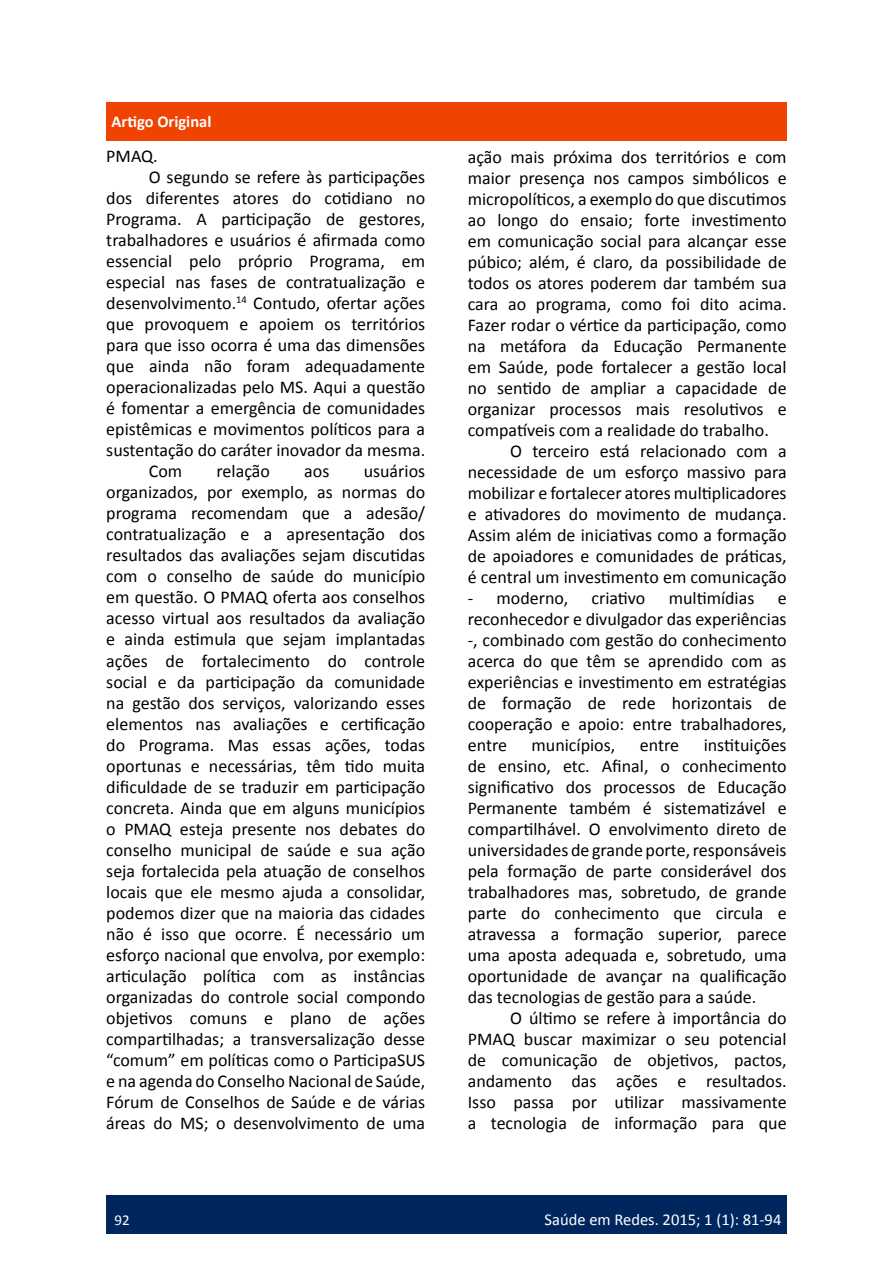
<style>
.page{position:relative;width:893px;height:1263px;background:#fff}
.page>*{position:absolute;margin:0;border:0;box-sizing:border-box;transform-origin:0 0}
.t1{font:18px/21px "Calibri";color:#000;text-align:justify}
.t2{font:16.5px "Calibri";color:#fff}
.t3{font:700 16.5px "Calibri";color:#fff}
.t4{font:15px "Calibri";color:#fff}
</style>
<div class="page">
<div style="left:106px;top:1195px;width:681px;height:38px;background:#00265e"></div>
<div style="left:106px;top:102px;width:681px;height:38px;background:#f04200"></div>
<p class="t3" style="left:112px;top:110px;width:101px">Artigo Original</p>
<p class="t1" style="left:106px;top:145px;width:53px">PMAQ.</p>
<p class="t1" style="left:149px;top:166px;width:278px">O segundo se refere às participações</p>
<p class="t1" style="left:106px;top:187px;width:320px">dos diferentes atores do cotidiano no</p>
<p class="t1" style="left:106px;top:208px;width:320px">Programa. A participação de gestores,</p>
<p class="t1" style="left:106px;top:229px;width:320px">trabalhadores e usuários é afirmada como</p>
<p class="t1" style="left:106px;top:250px;width:320px">essencial pelo próprio Programa, em</p>
<p class="t1" style="left:106px;top:271px;width:320px">especial nas fases de contratualização e</p>
<p class="t1" style="left:106px;top:292px;width:320px">desenvolvimento.<sup>14</sup> Contudo, ofertar ações</p>
<p class="t1" style="left:106px;top:313px;width:320px">que provoquem e apoiem os territórios</p>
<p class="t1" style="left:106px;top:334px;width:320px">para que isso ocorra é uma das dimensões</p>
<p class="t1" style="left:106px;top:355px;width:320px">que ainda não foram adequadamente</p>
<p class="t1" style="left:106px;top:376px;width:320px">operacionalizadas pelo MS. Aqui a questão</p>
<p class="t1" style="left:106px;top:397px;width:320px">é fomentar a emergência de comunidades</p>
<p class="t1" style="left:106px;top:418px;width:320px">epistêmicas e movimentos políticos para a</p>
<p class="t1" style="left:106px;top:439px;width:320px">sustentação do caráter inovador da mesma.</p>
<p class="t1" style="left:149px;top:460px;width:35px">Com</p>
<p class="t1" style="left:217px;top:460px;width:55px">relação</p>
<p class="t1" style="left:304px;top:460px;width:27px">aos</p>
<p class="t1" style="left:106px;top:460px;width:320px;text-indent:257px">usuários organizados, por exemplo, as normas do programa recomendam que a adesão/ contratualização e a apresentação dos resultados das avaliações sejam discutidas com o conselho de saúde do município em questão. O PMAQ oferta aos conselhos acesso virtual aos resultados da avaliação e ainda estimula que sejam implantadas ações de fortalecimento do controle social e da participação da comunidade na gestão dos serviços, valorizando esses elementos nas avaliações e certificação do Programa. Mas essas ações, todas oportunas e necessárias, têm tido muita dificuldade de se traduzir em participação concreta. Ainda que em alguns municípios o PMAQ esteja presente nos debates do conselho municipal de saúde e sua ação seja fortalecida pela atuação de conselhos locais que ele mesmo ajuda a consolidar, podemos dizer que na maioria das cidades não é isso que ocorre. É necessário um esforço nacional que envolva, por exemplo: articulação política com as instâncias organizadas do controle social compondo objetivos comuns e plano de ações compartilhadas; a transversalização desse “comum” em políticas como o ParticipaSUS e na agenda do Conselho Nacional de Saúde, Fórum de Conselhos de Saúde e de várias áreas do MS; o desenvolvimento de uma</p>
<p class="t1" style="left:468px;top:146px;width:320px">ação mais próxima dos territórios e com</p>
<p class="t1" style="left:468px;top:167px;width:320px">maior presença nos campos simbólicos e</p>
<p class="t1" style="left:468px;top:188px;width:320px">micropolíticos, a exemplo do que discutimos</p>
<p class="t1" style="left:468px;top:209px;width:320px">ao longo do ensaio; forte investimento</p>
<p class="t1" style="left:468px;top:230px;width:320px">em comunicação social para alcançar esse</p>
<p class="t1" style="left:468px;top:251px;width:320px">púbico; além, é claro, da possibilidade de</p>
<p class="t1" style="left:468px;top:272px;width:320px">todos os atores poderem dar também sua</p>
<p class="t1" style="left:468px;top:293px;width:320px">cara ao programa, como foi dito acima.</p>
<p class="t1" style="left:468px;top:314px;width:320px">Fazer rodar o vértice da participação, como</p>
<p class="t1" style="left:468px;top:335px;width:320px">na metáfora da Educação Permanente</p>
<p class="t1" style="left:468px;top:356px;width:320px">em Saúde, pode fortalecer a gestão local</p>
<p class="t1" style="left:468px;top:377px;width:320px">no sentido de ampliar a capacidade de</p>
<p class="t1" style="left:468px;top:398px;width:320px">organizar processos mais resolutivos e</p>
<p class="t1" style="left:468px;top:419px;width:303px">compatíveis com a realidade do trabalho.</p>
<p class="t1" style="left:510px;top:440px;width:278px">O terceiro está relacionado com a</p>
<p class="t1" style="left:468px;top:461px;width:320px">necessidade de um esforço massivo para</p>
<p class="t1" style="left:468px;top:482px;width:320px">mobilizar e fortalecer atores multiplicadores</p>
<p class="t1" style="left:468px;top:503px;width:320px">e ativadores do movimento de mudança.</p>
<p class="t1" style="left:468px;top:524px;width:320px">Assim além de iniciativas como a formação</p>
<p class="t1" style="left:468px;top:545px;width:320px">de apoiadores e comunidades de práticas,</p>
<p class="t1" style="left:468px;top:566px;width:320px">é central um investimento em comunicação</p>
<p class="t1" style="left:468px;top:587px;width:102px">- moderno,</p>
<p class="t1" style="left:591px;top:587px;width:55px">criativo</p>
<p class="t1" style="left:669px;top:587px;width:87px">multimídias</p>
<p class="t1" style="left:468px;top:587px;width:320px;text-indent:310px">e reconhecedor e divulgador das experiências -, combinado com gestão do conhecimento acerca do que têm se aprendido com as experiências e investimento em estratégias de formação de rede horizontais de cooperação e apoio: entre trabalhadores, entre</p>
<p class="t1" style="left:532px;top:734px;width:85px">municípios,</p>
<p class="t1" style="left:640px;top:734px;width:41px">entre</p>
<p class="t1" style="left:468px;top:734px;width:320px;text-indent:236px">instituições de ensino, etc. Afinal, o conhecimento significativo dos processos de Educação Permanente também é sistematizável e compartilhável. O envolvimento direto de universidades de grande porte, responsáveis pela formação de parte considerável dos trabalhadores mas, sobretudo, de grande parte do conhecimento que circula e atravessa a formação superior, parece uma aposta adequada e, sobretudo, uma oportunidade de avançar na qualificação das tecnologias de gestão para a saúde.</p>
<p class="t1" style="left:468px;top:1007px;width:320px;text-indent:43px">O último se refere à importância do PMAQ buscar maximizar o seu potencial de comunicação de objetivos, pactos, andamento das ações e resultados.<br>Isso passa por utilizar massivamente a tecnologia de informação para que</p>
<p class="t4" style="left:115px;top:1209px;width:17px">92</p>
<p class="t2" style="left:545px;top:1208px;width:238px">Saúde em Redes. 2015; 1 (1): 81-94</p>
</div>
